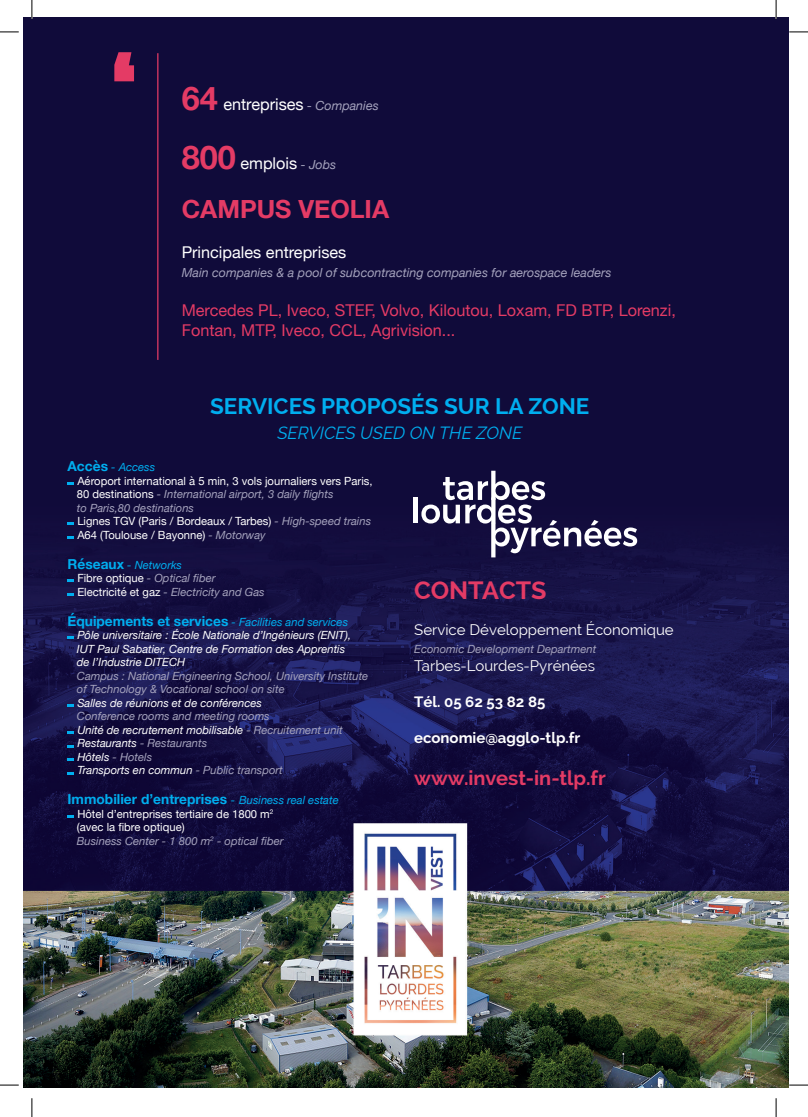
<style>
.page{position:relative;width:808px;height:1117px;background:#fff}
.page>*{position:absolute;margin:0;border:0;box-sizing:border-box;transform-origin:0 0}
.t1{font:900 100px "Raleway";color:#e43b65}
.t2{font:700 25px "Helvetica Neue";color:#e43b65}
.t3{font:700 25px "Raleway";letter-spacing:-.005em;color:#e43b65}
.t4{font:700 22.5px "Raleway";color:#00aeef}
.t5{font:700 20px "Raleway";color:#e43b65}
.t6{font:italic 17.5px "Raleway";color:#00aeef}
.t7{font:16.25px "Helvetica Neue";color:#e43b65}
.t8{font:16.25px "Helvetica Neue";color:#fff}
.t9{font:15px "Raleway";color:#fff}
.t10{font:700 15px "Raleway";color:#fff}
.t11{font:700 13.75px "Helvetica Neue";color:#00aeef}
.t12{font:italic 12.5px "Helvetica Neue";color:#a5a3bd}
.t13{font:italic 11.25px "Helvetica Neue";color:#a5a3bd}
.t14{font:italic 11.25px/13.5px "Helvetica Neue";color:#fff}
.t15{font:11.25px "Helvetica Neue";color:#fff}
.t16{font:italic 11.25px "Helvetica Neue";color:#00aeef}
.s1{font-weight:700;font-size:32.5px;color:#e43b65}
.s2{font-style:italic;font-size:12.5px;color:#a5a3bd}
.s3{font-weight:700;font-style:normal;font-size:13.75px}
.s4{font-style:normal;color:#fff}
.s5{font-style:italic;color:#a5a3bd}
.s6{color:#a5a3bd}
.s7{color:#fff}
.s8{font-weight:400;font-style:italic;font-size:11.25px}
</style>
<div class="page">
<img style="left:24px;top:18px;width:765px;height:1069px">
<svg style="left:68px;top:482px;width:6px;height:2px"></svg>
<svg style="left:68px;top:522px;width:6px;height:3px"></svg>
<svg style="left:68px;top:536px;width:6px;height:2px"></svg>
<svg style="left:68px;top:579px;width:6px;height:3px"></svg>
<svg style="left:68px;top:593px;width:6px;height:2px"></svg>
<svg style="left:68px;top:636px;width:6px;height:3px"></svg>
<svg style="left:68px;top:704px;width:6px;height:2px"></svg>
<svg style="left:68px;top:731px;width:6px;height:2px"></svg>
<svg style="left:68px;top:744px;width:6px;height:3px"></svg>
<svg style="left:68px;top:758px;width:6px;height:2px"></svg>
<svg style="left:68px;top:771px;width:6px;height:3px"></svg>
<svg style="left:68px;top:815px;width:6px;height:2px"></svg>
<hr style="left:413px;top:497px;width:4px;height:26px;background:#fff">
<svg style="left:421px;top:470px;width:216px;height:87px"></svg>
<hr style="left:157px;top:53px;width:1px;height:307px;background:#e43b65">
<svg style="left:0;top:31px;width:19px;height:2px"></svg>
<svg style="left:789px;top:31px;width:19px;height:2px"></svg>
<svg style="left:0;top:1084px;width:19px;height:1px"></svg>
<svg style="left:789px;top:1084px;width:19px;height:1px"></svg>
<svg style="left:31px;top:0;width:2px;height:19px"></svg>
<svg style="left:31px;top:1098px;width:2px;height:18px"></svg>
<svg style="left:775px;top:0;width:2px;height:19px"></svg>
<svg style="left:775px;top:1098px;width:2px;height:18px"></svg>
<p class="t1" style="left:109px;top:32px;width:31px">‘</p>
<p class="t8" style="left:182px;top:93px;width:199px"><span class="s1">64</span> entreprises <span class="s2">- Companies</span></p>
<p class="t8" style="left:182px;top:151px;width:156px"><span class="s1">800</span> emplois <span class="s2">- Jobs</span></p>
<p class="t2" style="left:182px;top:190px;width:209px">CAMPUS VEOLIA</p>
<p class="t8" style="left:182px;top:240px;width:166px">Principales entreprises</p>
<p class="t12" style="left:182px;top:263px;width:431px">Main companies &amp; a pool of subcontracting companies for aerospace leaders</p>
<p class="t7" style="left:182px;top:298px;width:496px">Mercedes PL, Iveco, STEF, Volvo, Kiloutou, Loxam, FD BTP, Lorenzi,</p>
<p class="t7" style="left:182px;top:318px;width:275px">Fontan, MTP, Iveco, CCL, Agrivision...</p>
<p class="t4" style="left:210px;top:393px;width:381px">SERVICES PROPOSÉS SUR LA ZONE</p>
<p class="t6" style="left:277px;top:423px;width:246px">SERVICES USED ON THE ZONE</p>
<p class="t16" style="left:68px;top:459px;width:89px"><span class="s3">Accès</span> - Access</p>
<p class="t15" style="left:77px;top:472px;width:297px">Aéroport international à 5 min, 3 vols journaliers vers Paris,</p>
<p class="t13" style="left:77px;top:486px;width:258px"><span class="s4">80 destinations</span> - International airport, 3 daily flights</p>
<p class="t13" style="left:77px;top:499px;width:119px">to Paris,80 destinations</p>
<p class="t15" style="left:77px;top:513px;width:295px">Lignes TGV (Paris / Bordeaux / Tarbes) <span class="s5">- High-speed trains</span></p>
<p class="t15" style="left:77px;top:526px;width:190px">A64 (Toulouse / Bayonne) <span class="s5">- Motorway</span></p>
<p class="t16" style="left:68px;top:556px;width:116px"><span class="s3">Réseaux</span> - Networks</p>
<p class="t13" style="left:77px;top:570px;width:140px"><span class="s4">Fibre optique</span> - Optical fiber</p>
<p class="t13" style="left:77px;top:583px;width:189px"><span class="s4">Electricité et gaz</span> - Electricity and Gas</p>
<p class="t16" style="left:68px;top:613px;width:282px"><span class="s3">Équipements et services</span> - Facilities and services</p>
<p class="t14" style="left:77px;top:629px;width:276px">Pôle universitaire : École Nationale d’Ingénieurs (ENIT),<br>IUT Paul Sabatier, Centre de Formation des Apprentis</p>
<p class="t14" style="left:77px;top:656px;width:110px">de l’Industrie DITECH</p>
<p class="t13" style="left:77px;top:667px;width:293px">Campus : National Engineering School, University Institute</p>
<p class="t13" style="left:77px;top:681px;width:209px">of Technology &amp; Vocational school on site</p>
<p class="t14" style="left:77px;top:696px;width:186px">Salles de réunions et de conférences</p>
<p class="t13" style="left:77px;top:708px;width:194px">Conference rooms and meeting rooms</p>
<p class="t14" style="left:77px;top:723px;width:267px">Unité de recrutement mobilisable <span class="s6">- Recruitement unit</span></p>
<p class="t13" style="left:77px;top:735px;width:131px"><span class="s7">Restaurants</span> - Restaurants</p>
<p class="t13" style="left:77px;top:748px;width:76px"><span class="s7">Hôtels</span> - Hotels</p>
<p class="t14" style="left:77px;top:764px;width:207px">Transports en commun <span class="s6">- Public transport</span></p>
<p class="t11" style="left:68px;top:788px;width:273px">Immobilier d’entreprises <span class="s8">- Business real estate</span></p>
<p class="t15" style="left:77px;top:805px;width:198px">Hôtel d’entreprises tertiaire de 1800 m<sup>2</sup></p>
<p class="t15" style="left:77px;top:819px;width:109px">(avec la fibre optique)</p>
<p class="t13" style="left:77px;top:832px;width:208px">Business Center - 1 800 m<sup>2</sup> - optical fiber</p>
<p class="t3" style="left:414px;top:576px;width:134px">CONTACTS</p>
<p class="t9" style="left:414px;top:621px;width:261px">Service Développement Économique</p>
<p class="t13" style="left:414px;top:641px;width:184px">Economic Development Department</p>
<p class="t9" style="left:414px;top:657px;width:182px">Tarbes-Lourdes-Pyrénées</p>
<p class="t10" style="left:414px;top:693px;width:133px">Tél. 05 62 53 82 85</p>
<p class="t10" style="left:414px;top:729px;width:168px">economie@agglo-tlp.fr</p>
<p class="t5" style="left:414px;top:766px;width:193px">www.invest-in-tlp.fr</p>
</div>
